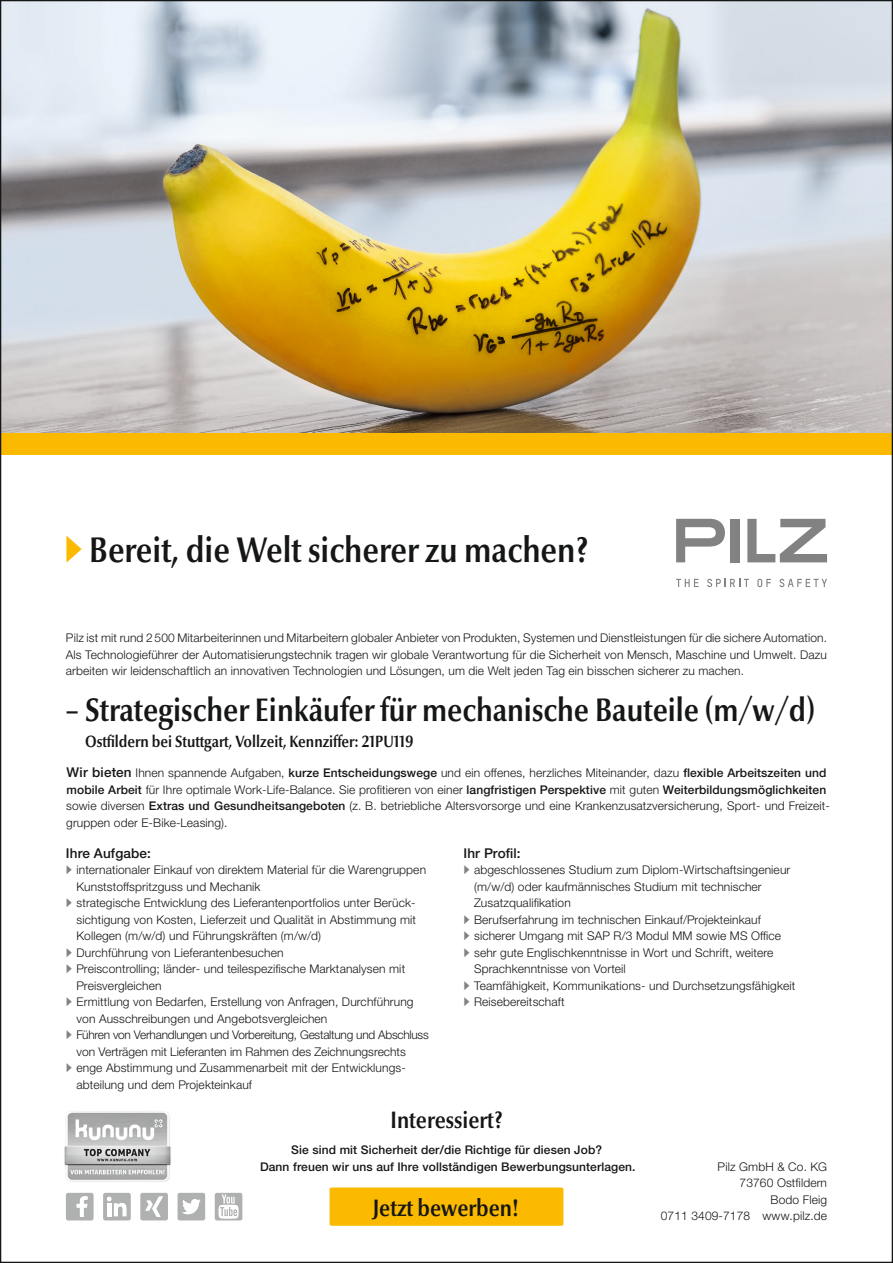
<style>
.page{position:relative;width:893px;height:1263px;background:#fff}
.page>*{position:absolute;margin:0;border:0;box-sizing:border-box;transform-origin:0 0}
.t1{font:700 36px "Optima Nova LT Pro";color:#151616;scale:.85 1}
.t2{font:700 33px "Optima Nova LT Pro";color:#151616;scale:.85 1}
.t3{font:700 24px "Optima Nova LT Pro";color:#151616;scale:.85 1}
.t4{font:700 16.5px "Optima Nova LT Pro";color:#151616;scale:.85 1}
.t5{font:500 13.5px "Helvetica Neue LTW1 G";letter-spacing:.01em;color:#151616}
.t6{font:300 12px/16.5px "Helvetica Neue LTW1 G";letter-spacing:.01em;color:#151616}
.t7{font:300 12px/16.5px "Helvetica Neue LTW1 G";letter-spacing:-.02em;color:#151616}
.t8{font:500 12px/16.5px "Helvetica Neue LTW1 G";letter-spacing:.01em;color:#151616;text-align:center}
.s1{font-family:"Helvetica Neue LT Pro";font-weight:400;color:#fbba00}
.s2{font-weight:500;font-size:13.5px}
.s3{font-weight:500}
.s4{font-family:"Helvetica Neue LT Pro";font-weight:400;color:#818281}
</style>
<div class="page">
<img style="left:2px;top:2px;width:889px;height:432px">
<div style="left:0;top:434px;width:893px;height:21px;background:#fbba00"></div>
<svg style="left:747px;top:519px;width:80px;height:43px"></svg>
<div style="left:730px;top:519px;width:10px;height:43px;background:#818281"></div>
<svg style="left:676px;top:579px;width:22px;height:8px"></svg>
<svg style="left:707px;top:579px;width:42px;height:8px"></svg>
<svg style="left:757px;top:579px;width:14px;height:8px"></svg>
<svg style="left:779px;top:579px;width:48px;height:8px"></svg>
<svg style="left:676px;top:519px;width:49px;height:43px"></svg>
<svg style="left:66px;top:1193px;width:28px;height:27px"></svg>
<div style="left:215px;top:1193px;width:27px;height:27px;background:#afb0b0;border-radius:2px"></div>
<svg style="left:219px;top:1194px;width:20px;height:25px"></svg>
<div style="left:103px;top:1193px;width:28px;height:27px;background:#afb0b0;border-radius:2px"></div>
<svg style="left:107px;top:1196px;width:20px;height:20px"></svg>
<svg style="left:178px;top:1193px;width:27px;height:27px"></svg>
<div style="left:140px;top:1193px;width:28px;height:27px;background:#afb0b0;border-radius:2px"></div>
<svg style="left:145px;top:1196px;width:18px;height:21px"></svg>
<img style="left:64px;top:1111px;width:107px;height:71px">
<div style="left:330px;top:1187px;width:233px;height:39px;background:#fbba00;border-radius:2px"></div>
<h1 class="t1" style="left:64px;top:527px;width:618px"><span class="s1">•</span> Bereit, die Welt sicherer zu machen?</h1>
<p class="t6" style="left:66px;top:630px;width:763px;text-align:justify">Pilz ist mit rund 2 500 Mitarbeiterinnen und Mitarbeitern globaler Anbieter von Produkten, Systemen und Dienstleistungen für die sichere Automation.<br>Als Technologieführer der Automatisierungstechnik tragen wir globale Verantwortung für die Sicherheit von Mensch, Maschine und Umwelt. Dazu arbeiten wir leidenschaftlich an innovativen Technologien und Lösungen, um die Welt jeden Tag ein bisschen sicherer zu machen.</p>
<h2 class="t2" style="left:66px;top:689px;width:883px">– Strategischer Einkäufer für mechanische Bauteile (m/w/d)</h2>
<h3 class="t4" style="left:85px;top:731px;width:388px">Ostfildern bei Stuttgart, Vollzeit, Kennziffer: 21PU119</h3>
<p class="t6" style="left:66px;top:765px;width:765px"><span class="s2">Wir bieten</span> Ihnen spannende Aufgaben, <span class="s3">kurze Entscheidungswege</span> und ein offenes, herzliches Miteinander, dazu <span class="s3">flexible Arbeitszeiten und mobile Arbeit</span> für Ihre optimale Work-Life-Balance. Sie profitieren von einer <span class="s3">langfristigen Perspektive</span> mit guten <span class="s3">Weiterbildungsmöglichkeiten </span>sowie diversen <span class="s3">Extras und Gesundheitsangeboten</span> (z. B. betriebliche Altersvorsorge und eine Krankenzusatzversicherung, Sport- und Freizeit&shy;gruppen oder E-Bike-Leasing).</p>
<p class="t5" style="left:66px;top:845px;width:86px">Ihre Aufgabe:</p>
<p class="t6" style="left:77px;top:862px;width:351px;text-indent:-11px"><span class="s4">•</span> internationaler Einkauf von direktem Material für die Warengruppen<br>Kunststoffspritzguss und Mechanik</p>
<p class="t6" style="left:77px;top:895px;width:341px;text-align:justify;text-indent:-11px"><span class="s4">•</span> strategische Entwicklung des Lieferantenportfolios unter Berück&shy;sichtigung von Kosten, Lieferzeit und Qualität in Abstimmung mit Kollegen (m/w/d) und Führungskräften (m/w/d)</p>
<p class="t6" style="left:66px;top:944px;width:219px"><span class="s4">•</span> Durchführung von Lieferantenbesuchen</p>
<p class="t6" style="left:77px;top:961px;width:330px;text-indent:-11px"><span class="s4">•</span> Preiscontrolling; länder- und teilespezifische Marktanalysen mit<br>Preisvergleichen</p>
<p class="t6" style="left:77px;top:994px;width:339px;text-indent:-11px"><span class="s4">•</span> Ermittlung von Bedarfen, Erstellung von Anfragen, Durchführung von Ausschreibungen und Angebotsvergleichen</p>
<p class="t7" style="left:77px;top:1027px;width:354px;text-indent:-11px"><span class="s4">•</span> Führen von Verhandlungen und Vorbereitung, Gestaltung und Abschluss von Verträgen mit Lieferanten im Rahmen des Zeichnungsrechts</p>
<p class="t6" style="left:77px;top:1060px;width:329px;text-indent:-11px"><span class="s4">•</span> enge Abstimmung und Zusammenarbeit mit der Entwicklungs&shy;abteilung und dem Projekteinkauf</p>
<p class="t5" style="left:463px;top:845px;width:59px">Ihr Profil:</p>
<p class="t6" style="left:474px;top:862px;width:318px;text-indent:-11px"><span class="s4">•</span> abgeschlossenes Studium zum Diplom-Wirtschaftsingenieur (m/w/d) oder kaufmännisches Studium mit technischer<br>Zusatzqualifikation</p>
<p class="t6" style="left:463px;top:911px;width:299px"><span class="s4">•</span> Berufserfahrung im technischen Einkauf/Projekteinkauf</p>
<p class="t6" style="left:463px;top:928px;width:319px"><span class="s4">•</span> sicherer Umgang mit SAP R/3 Modul MM sowie MS Office</p>
<p class="t6" style="left:474px;top:944px;width:301px;text-indent:-11px"><span class="s4">•</span> sehr gute Englischkenntnisse in Wort und Schrift, weitere<br>Sprachkenntnisse von Vorteil</p>
<p class="t6" style="left:463px;top:977px;width:333px"><span class="s4">•</span> Teamfähigkeit, Kommunikations- und Durchsetzungsfähigkeit</p>
<p class="t6" style="left:463px;top:994px;width:103px"><span class="s4">•</span> Reisebereitschaft</p>
<h3 class="t3" style="left:391px;top:1105px;width:133px">Interessiert?</h3>
<p class="t8" style="left:260px;top:1142px;width:377px">Sie sind mit Sicherheit der/die Richtige für diesen Job?<br>Dann freuen wir uns auf Ihre vollständigen Bewerbungsunterlagen.</p>
<h3 class="t3" style="left:373px;top:1192px;width:173px">Jetzt bewerben!</h3>
<p class="t6" style="left:661px;top:1158px;width:168px;text-align:right">Pilz GmbH &amp; Co. KG<br>73760 Ostfildern<br>Bodo Fleig<br>0711 3409-7178 www.pilz.de</p>
</div>
